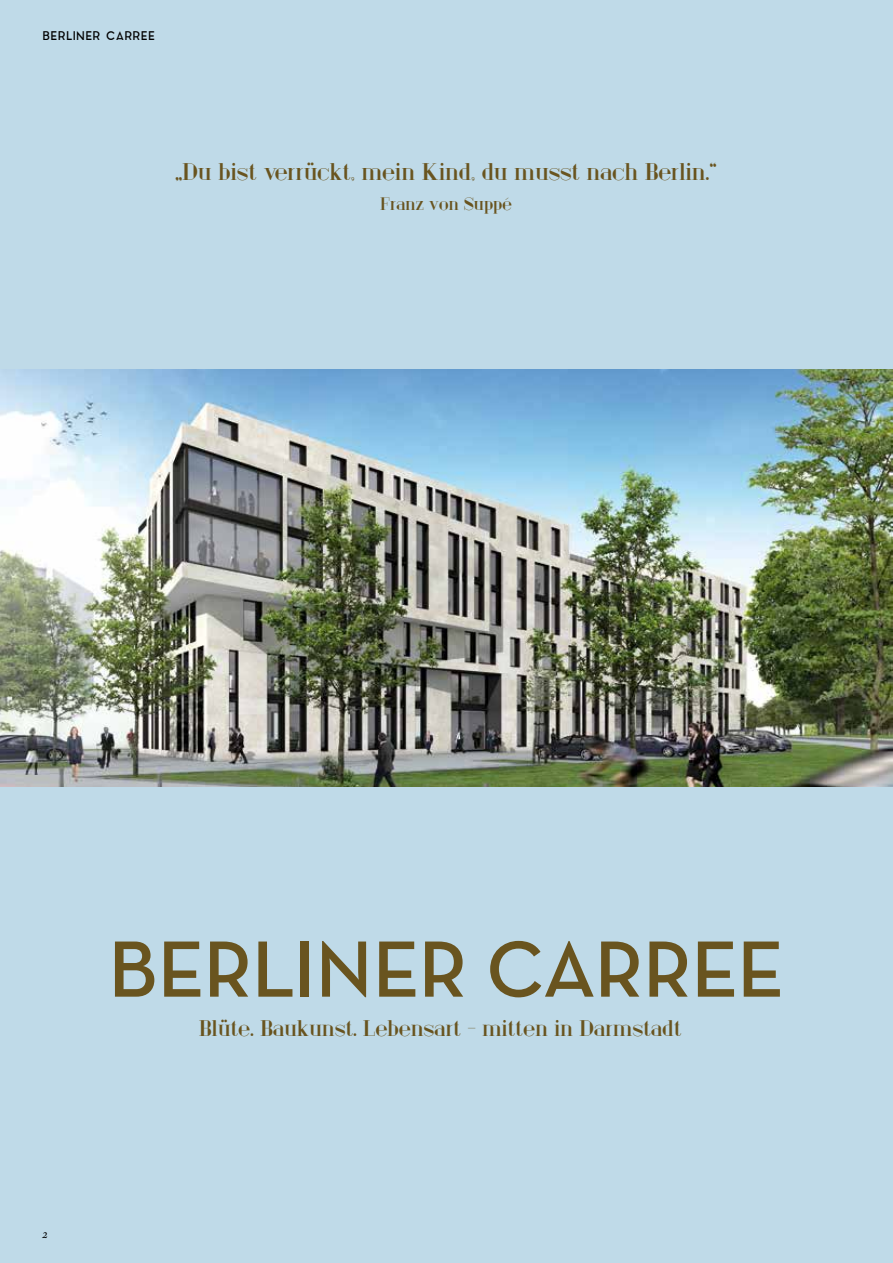
<style>
.page{position:relative;width:893px;height:1263px;background:#bfdae8}
.page>*{position:absolute;margin:0;border:0;box-sizing:border-box;transform-origin:0 0}
.t1{font:600 81.15px "Neutraface Text";letter-spacing:-.015em;color:#69541f}
.t2{font:24px "London Fill";color:#69541f;scale:.93 1}
.t3{font:22.5px "London Fill";color:#69541f;scale:.93 1}
.t4{font:18px "London Fill";color:#69541f;scale:.93 1}
.t5{font:12px "Aqua Grotesque";letter-spacing:.015em;color:#000}
.t6{font:italic 12px "Clifford OT Eighteen";color:#000}
</style>
<div class="page">
<img style="left:0;top:370px;width:893px;height:417px">
<p class="t5" style="left:43px;top:29px;width:114px">BERLINER CARREE</p>
<p class="t2" style="left:176px;top:158px;width:584px">„Du bist verrückt, mein Kind, du musst nach Berlin.“</p>
<p class="t4" style="left:381px;top:194px;width:143px">Franz von Suppé</p>
<h1 class="t1" style="left:108px;top:918px;width:678px">BERLINER CARREE</h1>
<p class="t6" style="left:43px;top:1228px;width:7px">2</p>
<p class="t3" style="left:200px;top:1016px;width:520px">Blüte. Baukunst. Lebensart — mitten in Darmstadt</p>
</div>
